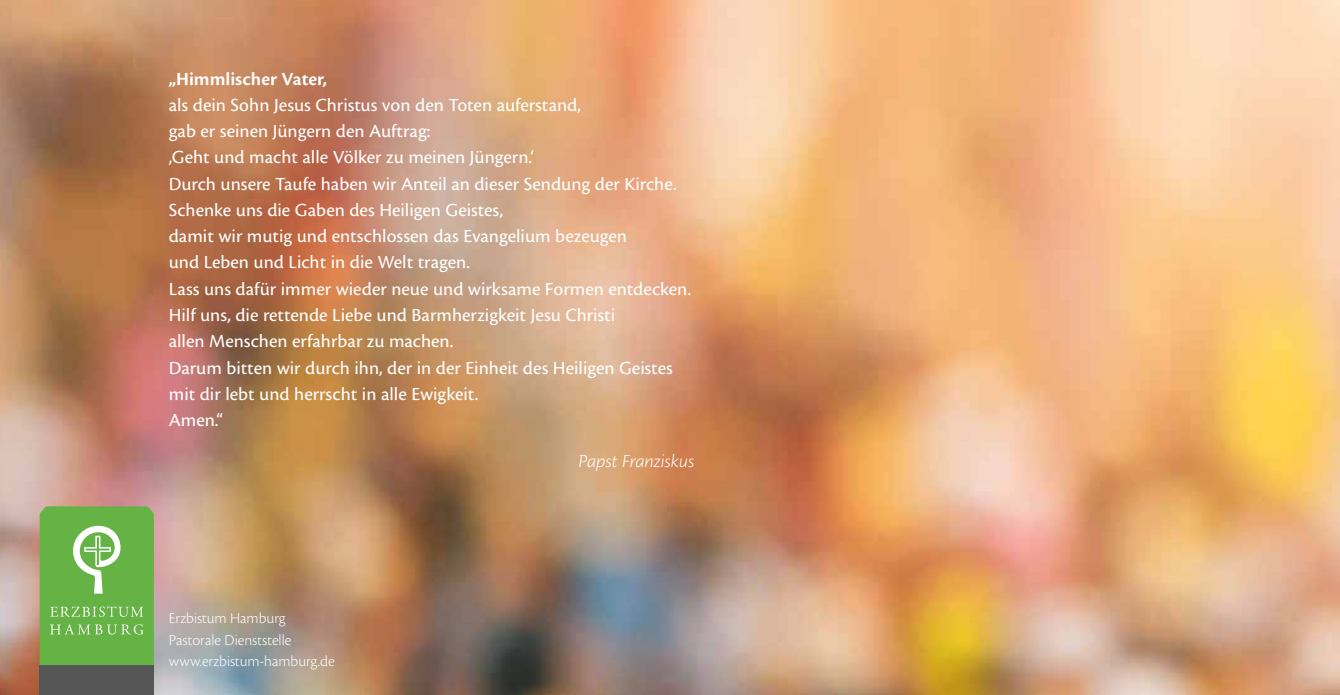
<style>
.page{position:relative;width:1340px;height:695px;background:#fff}
.page>*{position:absolute;margin:0;border:0;box-sizing:border-box;transform-origin:0 0}
.t1{font:19.25px/26.2px "Cronos Pro Capt";color:#fff}
.t2{font:19.25px "Cronos Pro Semibold Capt";color:#fff}
.t3{font:19.25px "Cronos Pro Lt Capt It";letter-spacing:-.01em;color:#fff}
.t4{font:300 15.75px/21.3px "Cronos Pro";color:#fff}
</style>
<div class="page">
<img style="left:0;top:0;width:1339px;height:694px">
<svg style="left:40px;top:506px;width:114px;height:159px;background:#73b955"></svg>
<div style="left:40px;top:665px;width:114px;height:29px;background:#575656"></div>
<p class="t2" style="left:169px;top:67px;width:160px">„Himmlischer Vater,</p>
<p class="t1" style="left:169px;top:92px;width:524px">als dein Sohn Jesus Christus von den Toten auferstand,<br>gab er seinen Jüngern den Auftrag:<br>‚Geht und macht alle Völker zu meinen Jüngern.‘<br>Durch unsere Taufe haben wir Anteil an dieser Sendung der Kirche.<br>Schenke uns die Gaben des Heiligen Geistes,<br>damit wir mutig und entschlossen das Evangelium bezeugen<br>und Leben und Licht in die Welt tragen.<br>Lass uns dafür immer wieder neue und wirksame Formen entdecken.<br>Hilf uns, die rettende Liebe und Barmherzigkeit Jesu Christi<br>allen Menschen erfahrbar zu machen.<br>Darum bitten wir durch ihn, der in der Einheit des Heiligen Geistes mit dir lebt und herrscht in alle Ewigkeit.<br>Amen.“</p>
<p class="t3" style="left:578px;top:450px;width:118px">Papst Franziskus</p>
<p class="t4" style="left:169px;top:607px;width:167px">Erzbistum Hamburg<br>Pastorale Dienststelle www.erzbistum-hamburg.de</p>
</div>
